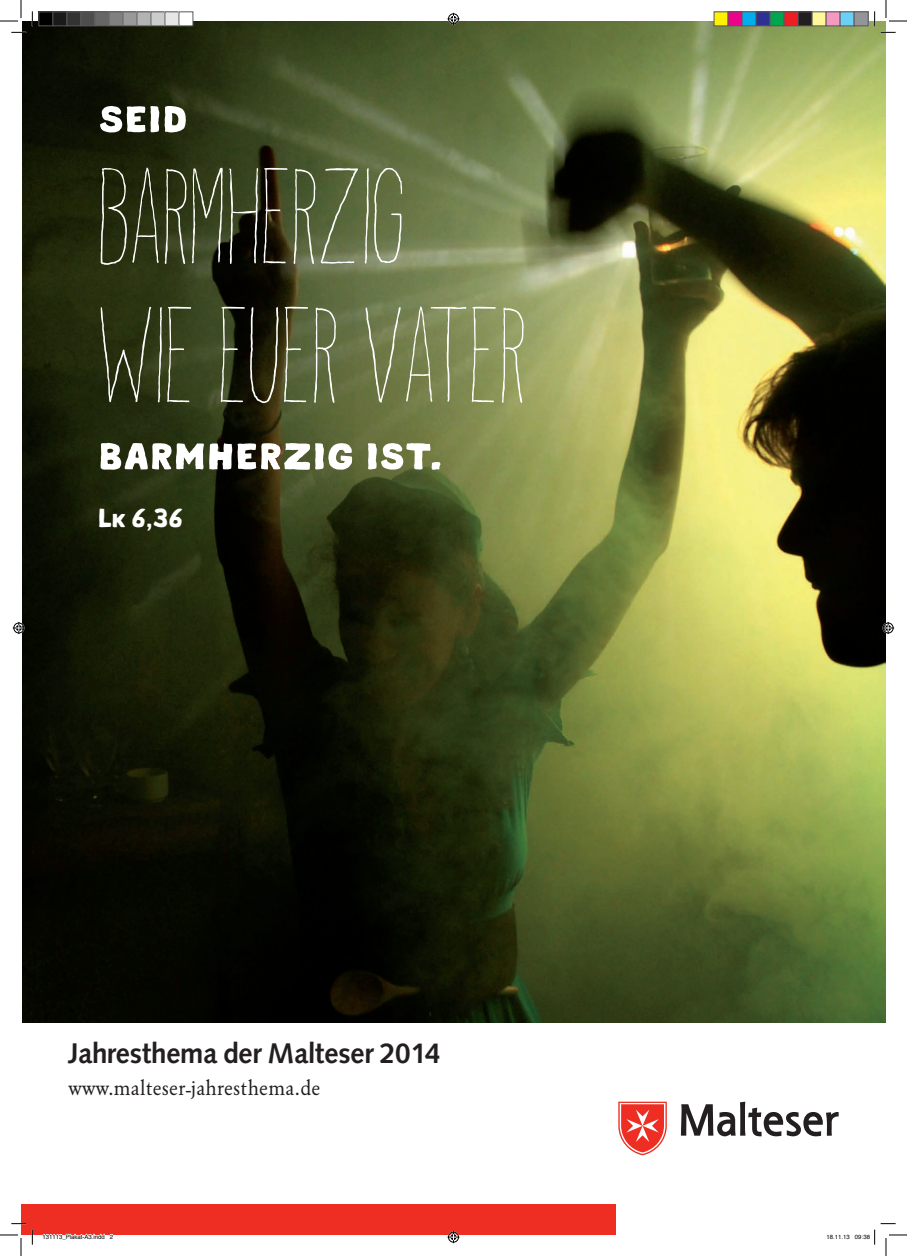
<style>
.page{position:relative;width:907px;height:1256px;background:#fff}
.page>*{position:absolute;margin:0;border:0;box-sizing:border-box;transform-origin:0 0}
.t1{font:135px/138.8px "Rockster Slim";color:#fff}
.t2{font:51px "Rocksterblack";letter-spacing:-.005em;color:#fff}
.t3{font:29px "Malteser Syntax";color:#231f20}
.t4{font:26px "Rocksterblack";color:#fff}
.t5{font:21px "Malteser Garamond Normal";letter-spacing:.01em;color:#231f20}
.t6{font:6px "Helvetica";color:#000}
</style>
<div class="page">
<svg style="left:618px;top:1101px;width:49px;height:54px"></svg>
<svg style="left:681px;top:1101px;width:157px;height:35px"></svg>
<div style="left:21px;top:1203px;width:594px;height:31px;background:#ee2e22"></div>
<img style="left:22px;top:21px;width:863px;height:1001px">
<svg style="left:11px;top:32px;width:15px;height:1px"></svg>
<svg style="left:880px;top:32px;width:15px;height:1px"></svg>
<svg style="left:11px;top:1223px;width:15px;height:1px"></svg>
<svg style="left:32px;top:11px;width:1px;height:15px"></svg>
<svg style="left:32px;top:1229px;width:1px;height:15px"></svg>
<svg style="left:874px;top:11px;width:1px;height:15px"></svg>
<svg style="left:0;top:0;width:22px;height:22px"></svg>
<svg style="left:0;top:1234px;width:22px;height:21px"></svg>
<svg style="left:885px;top:0;width:22px;height:22px"></svg>
<svg style="left:447px;top:13px;width:12px;height:12px"></svg>
<svg style="left:447px;top:1231px;width:12px;height:11px"></svg>
<svg style="left:13px;top:622px;width:12px;height:12px"></svg>
<svg style="left:882px;top:622px;width:12px;height:12px"></svg>
<div style="left:39px;top:12px;width:14px;height:14px;background:#000"></div>
<div style="left:38px;top:11px;width:15px;height:15px;border:1px solid #595959"></div>
<div style="left:53px;top:12px;width:14px;height:14px;background:#1a1a1a"></div>
<div style="left:52px;top:11px;width:15px;height:15px;border:1px solid #595959"></div>
<div style="left:67px;top:12px;width:14px;height:14px;background:#333"></div>
<div style="left:66px;top:11px;width:15px;height:15px;border:1px solid #595959"></div>
<div style="left:81px;top:12px;width:14px;height:14px;background:#4d4d4d"></div>
<div style="left:80px;top:11px;width:15px;height:15px;border:1px solid #595959"></div>
<div style="left:95px;top:12px;width:14px;height:14px;background:#666"></div>
<div style="left:94px;top:11px;width:15px;height:15px;border:1px solid #595959"></div>
<div style="left:109px;top:12px;width:14px;height:14px;background:#808080"></div>
<div style="left:108px;top:11px;width:15px;height:15px;border:1px solid #595959"></div>
<div style="left:123px;top:12px;width:14px;height:14px;background:#999"></div>
<div style="left:122px;top:11px;width:15px;height:15px;border:1px solid #595959"></div>
<div style="left:137px;top:12px;width:14px;height:14px;background:#b3b3b3"></div>
<div style="left:136px;top:11px;width:15px;height:15px;border:1px solid #595959"></div>
<div style="left:151px;top:12px;width:14px;height:14px;background:#ccc"></div>
<div style="left:150px;top:11px;width:15px;height:15px;border:1px solid #595959"></div>
<div style="left:165px;top:12px;width:14px;height:14px;background:#e6e6e6"></div>
<div style="left:164px;top:11px;width:15px;height:15px;border:1px solid #595959"></div>
<div style="left:179px;top:12px;width:14px;height:14px;background:#fff"></div>
<div style="left:178px;top:11px;width:15px;height:15px;border:1px solid #595959"></div>
<div style="left:714px;top:12px;width:14px;height:14px;background:#fff101"></div>
<div style="left:713px;top:11px;width:15px;height:15px;border:1px solid #595959"></div>
<div style="left:728px;top:12px;width:14px;height:14px;background:#ed028c"></div>
<div style="left:727px;top:11px;width:15px;height:15px;border:1px solid #595959"></div>
<div style="left:742px;top:12px;width:14px;height:14px;background:#00aeef"></div>
<div style="left:741px;top:11px;width:15px;height:15px;border:1px solid #595959"></div>
<div style="left:756px;top:12px;width:14px;height:14px;background:#2e3092"></div>
<div style="left:755px;top:11px;width:15px;height:15px;border:1px solid #595959"></div>
<div style="left:770px;top:12px;width:14px;height:14px;background:#00a54f"></div>
<div style="left:769px;top:11px;width:15px;height:15px;border:1px solid #595959"></div>
<div style="left:784px;top:12px;width:14px;height:14px;background:#ee1d23"></div>
<div style="left:783px;top:11px;width:15px;height:15px;border:1px solid #595959"></div>
<div style="left:798px;top:12px;width:14px;height:14px;background:#231f20"></div>
<div style="left:797px;top:11px;width:15px;height:15px;border:1px solid #595959"></div>
<div style="left:812px;top:12px;width:14px;height:14px;background:#fff79a"></div>
<div style="left:811px;top:11px;width:15px;height:15px;border:1px solid #595959"></div>
<div style="left:826px;top:12px;width:14px;height:14px;background:#f499c2"></div>
<div style="left:825px;top:11px;width:15px;height:15px;border:1px solid #595959"></div>
<div style="left:840px;top:12px;width:14px;height:14px;background:#6bcff6"></div>
<div style="left:839px;top:11px;width:15px;height:15px;border:1px solid #595959"></div>
<div style="left:854px;top:12px;width:14px;height:14px;background:#939598"></div>
<div style="left:853px;top:11px;width:15px;height:15px;border:1px solid #595959"></div>
<svg style="left:43px;top:1233px;width:67px;height:2px"></svg>
<svg style="left:874px;top:1223px;width:33px;height:32px"></svg>
<h2 class="t2" style="left:98px;top:86px;width:91px">seid</h2>
<h1 class="t1" style="left:98px;top:147px;width:430px">BARMHERZIG<br>WIE EUER VATER</h1>
<h2 class="t2" style="left:98px;top:423px;width:346px">barmherzig ist.</h2>
<h3 class="t4" style="left:98px;top:503px;width:87px">Lk 6,36</h3>
<h3 class="t3" style="left:68px;top:1036px;width:374px">Jahresthema der Malteser 2014</h3>
<h3 class="t5" style="left:68px;top:1074px;width:253px">www.malteser-jahresthema.de</h3>
<p class="t6" style="left:42px;top:1231px;width:72px">131113_Plakat-A3.indd 2</p>
<p class="t6" style="left:826px;top:1231px;width:45px">18.11.13 09:38</p>
</div>
